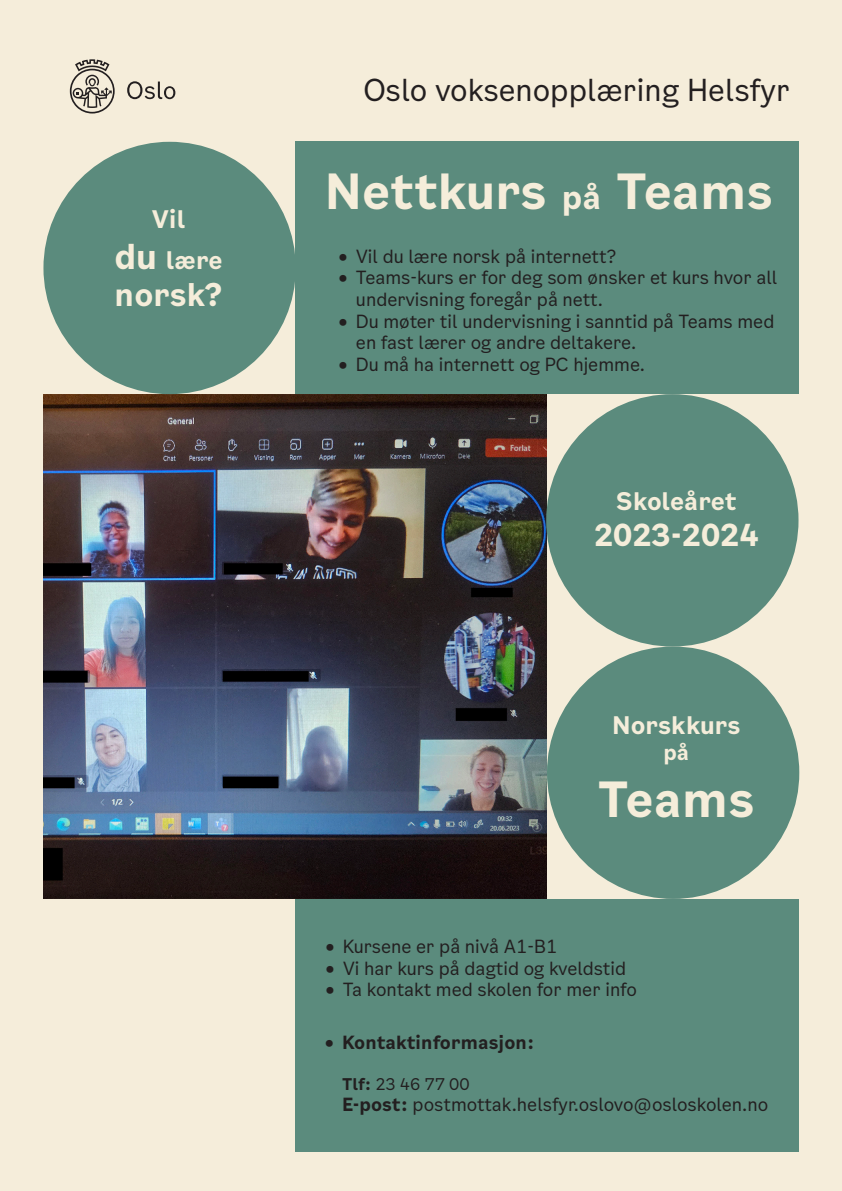
<style>
.page{position:relative;width:842px;height:1191px;background:#f5edda}
.page>*{position:absolute;margin:0;border:0;box-sizing:border-box;transform-origin:0 0}
.t1{font:700 48px "Oslo Sans";color:#f5edda}
.t2{font:700 31px "Oslo Sans";color:#f5edda}
.t3{font:30px "Oslo Sans";color:#231f20}
.t4{font:700 30px "Oslo Sans";color:#f5edda}
.t5{font:700 24px/40.8px "Oslo Sans";letter-spacing:-.01em;color:#f5edda;text-align:center}
.t6{font:700 21px "Oslo Sans";color:#f5edda}
.t7{font:18px/21.6px "Oslo Sans";color:#231f20}
.t8{font:700 18px "Oslo Sans";color:#231f20}
.t9{font:16px "Oslo Sans";color:#231f20}
.s1{font-size:34px}
.s2{font-size:32px}
.s3{font-weight:700}
</style>
<div class="page">
<img style="left:43px;top:394px;width:503px;height:505px">
<div style="left:546px;top:394px;width:252px;height:252px;background:#5b8b7d;border-radius:50%"></div>
<div style="left:547px;top:646px;width:252px;height:253px;background:#5b8b7d;border-radius:50%"></div>
<div style="left:43px;top:142px;width:253px;height:252px;background:#5b8b7d;border-radius:50%"></div>
<div style="left:295px;top:899px;width:503px;height:252px;background:#5b8b7d"></div>
<div style="left:295px;top:142px;width:503px;height:252px;background:#5b8b7d"></div>
<svg style="left:70px;top:59px;width:45px;height:54px"></svg>
<svg style="left:127px;top:81px;width:48px;height:18px"></svg>
<p class="t5" style="left:114px;top:199px;width:110px">Vil<br><span class="s1">du</span> lære</p>
<p class="t2" style="left:114px;top:274px;width:110px">norsk?</p>
<p class="t3" style="left:363px;top:70px;width:428px">Oslo voksenopplæring Helsfyr</p>
<p class="t1" style="left:325px;top:159px;width:450px">Nettkurs <span class="s2">på</span> Teams</p>
<p class="t7" style="left:338px;top:245px;width:280px">• Vil du lære norsk på internett?</p>
<p class="t7" style="left:356px;top:267px;width:423px;text-indent:-18px">• Teams-kurs er for deg som ønsker et kurs hvor all undervisning foregår på nett.</p>
<p class="t7" style="left:356px;top:310px;width:420px;text-indent:-18px">• Du møter til undervisning i sanntid på Teams med en fast lærer og andre deltakere.</p>
<p class="t7" style="left:338px;top:353px;width:309px">• Du må ha internett og PC hjemme.</p>
<p class="t5" style="left:616px;top:481px;width:122px">Skoleåret</p>
<p class="t4" style="left:594px;top:515px;width:166px">2023-2024</p>
<p class="t5" style="left:612px;top:705px;width:130px">Norskkurs</p>
<p class="t6" style="left:663px;top:737px;width:27px">på</p>
<p class="t1" style="left:598px;top:767px;width:158px">Teams</p>
<p class="t7" style="left:325px;top:936px;width:234px">• Kursene er på nivå A1-B1</p>
<p class="t7" style="left:325px;top:957px;width:303px">• Vi har kurs på dagtid og kveldstid</p>
<p class="t7" style="left:325px;top:979px;width:314px">• Ta kontakt med skolen for mer info</p>
<p class="t8" style="left:324px;top:1030px;width:212px">• Kontaktinformasjon:</p>
<p class="t9" style="left:342px;top:1073px;width:129px"><span class="s3">Tlf:</span> 23 46 77 00</p>
<p class="t7" style="left:342px;top:1094px;width:428px"><span class="s3">E-post:</span> postmottak.helsfyr.oslovo@osloskolen.no</p>
</div>
